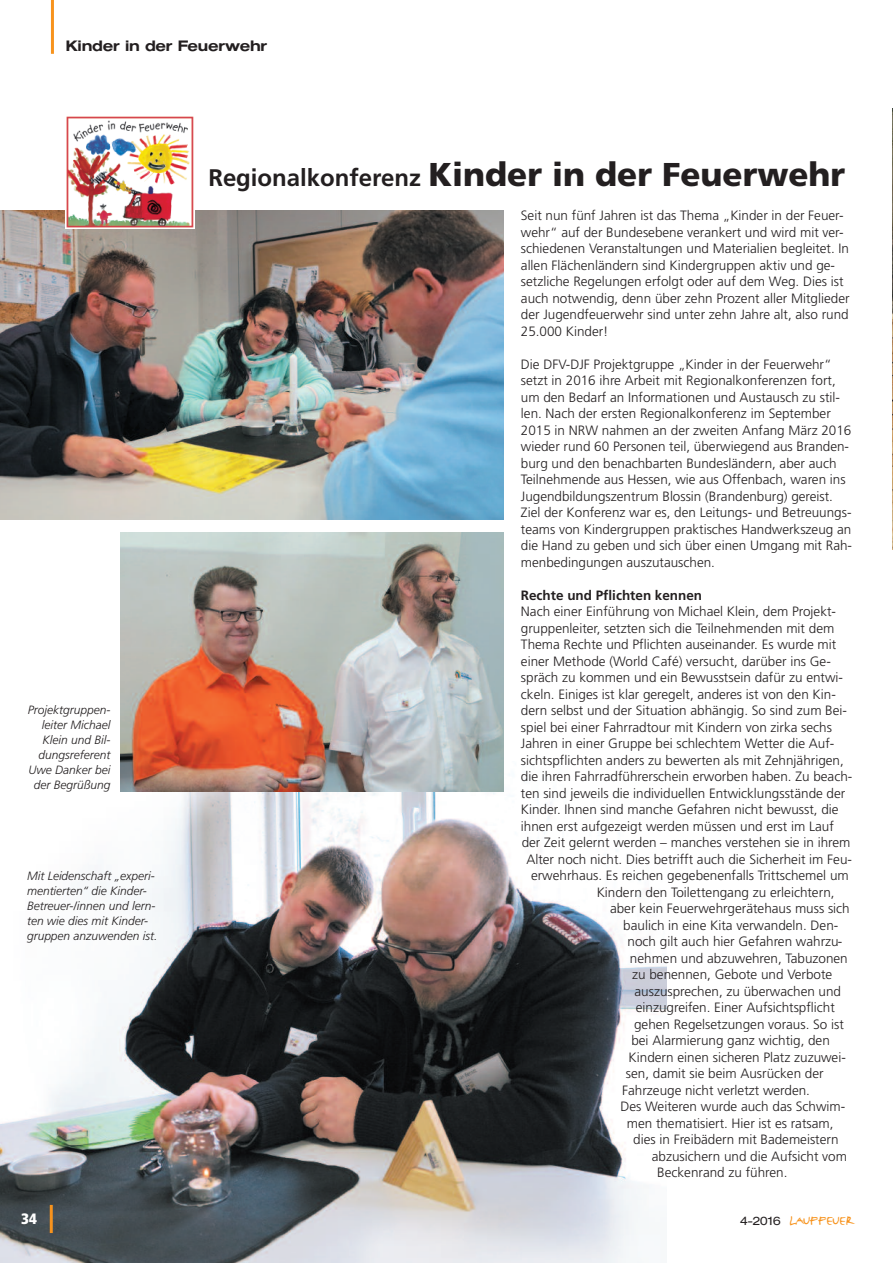
<style>
.page{position:relative;width:893px;height:1263px;background:#fff}
.page>*{position:absolute;margin:0;border:0;box-sizing:border-box;transform-origin:0 0}
.t1{font:900 33px "Frutiger";color:#231f20}
.t2{font:27.75px "FF Justlefthand Caps";color:#f7931d}
.t3{font:500 15px "Helvetica Extended BQ";color:#231f20}
.t4{font:900 condensed 15px "Frutiger";color:#fff}
.t5{font:300 13.5px/16.5px "Frutiger";color:#231f20}
.t6{font:700 13.5px "Frutiger";color:#231f20}
.t7{font:italic 300 12px/15px "Frutiger";color:#231f20;text-align:right}
.t8{font:300 12px "Helvetica Extended BQ";color:#231f20}
.s1{font-weight:700;font-size:24px}
.s2{font-size:20.85px}
.s3{font-size:23.1px}
.s4{font-size:22.65px}
</style>
<div class="page">
<img style="left:0;top:791px;width:666px;height:472px">
<hr style="left:51px;top:0;width:3px;height:54px;background:#f7931d">
<hr style="left:50px;top:1205px;width:3px;height:28px;background:#f7931d">
<img style="left:0;top:210px;width:504px;height:309px">
<img style="left:892px;top:108px;width:1px;height:442px">
<img style="left:120px;top:532px;width:384px;height:259px">
<img style="left:66px;top:116px;width:129px;height:113px">
<p class="t3" style="left:66px;top:37px;width:203px">Kinder in der Feuerwehr</p>
<p class="t7" style="left:28px;top:703px;width:84px">Projektgruppen&shy;leiter Michael<br>Klein und Bil&shy;dungsreferent<br>Uwe Danker bei der Begrüßung</p>
<p class="t7" style="left:27px;top:869px;width:132px;text-align:left">Mit Leidenschaft „experi&shy;mentierten“ die Kinder-<br>Betreuer-/innen und lern&shy;ten wie dies mit Kinder&shy;gruppen anzuwenden ist.</p>
<p class="t4" style="left:21px;top:1213px;width:17px">34</p>
<h1 class="t1" style="left:208px;top:162px;width:638px"><span class="s1">Regionalkonferenz</span> Kinder in der Feuerwehr</h1>
<p class="t5" style="left:521px;top:208px;width:330px">Seit nun fünf Jahren ist das Thema „Kinder in der Feuer&shy;wehr“ auf der Bundesebene verankert und wird mit ver&shy;schiedenen Veranstaltungen und Materialien begleitet. In allen Flächenländern sind Kindergruppen aktiv und ge&shy;setzliche Regelungen erfolgt oder auf dem Weg. Dies ist auch notwendig, denn über zehn Prozent aller Mitglieder der Jugendfeuerwehr sind unter zehn Jahre alt, also rund 25.000 Kinder!</p>
<p class="t5" style="left:521px;top:357px;width:333px">Die DFV-DJF Projektgruppe „Kinder in der Feuerwehr“ setzt in 2016 ihre Arbeit mit Regionalkonferenzen fort, um den Bedarf an Informationen und Austausch zu stil&shy;len. Nach der ersten Regionalkonferenz im September 2015 in NRW nahmen an der zweiten Anfang März 2016 wieder rund 60 Personen teil, überwiegend aus Branden&shy;burg und den benachbarten Bundesländern, aber auch Teilnehmende aus Hessen, wie aus Offenbach, waren ins Jugendbildungszentrum Blossin (Brandenburg) gereist.<br>Ziel der Konferenz war es, den Leitungs- und Betreuungs&shy;teams von Kindergruppen praktisches Handwerkszeug an die Hand zu geben und sich über einen Umgang mit Rah&shy;menbedingungen auszutauschen.</p>
<p class="t6" style="left:521px;top:590px;width:183px">Rechte und Pflichten kennen</p>
<p class="t5" style="left:521px;top:604px;width:317px">Nach einer Einführung von Michael Klein, dem Projekt-</p>
<p class="t5" style="left:521px;top:621px;width:315px">gruppenleiter, setzten sich die Teilnehmenden mit dem</p>
<p class="t5" style="left:521px;top:637px;width:317px">Thema Rechte und Pflichten auseinander. Es wurde mit</p>
<p class="t5" style="left:521px;top:654px;width:311px">einer Methode (World Café) versucht, darüber ins Ge-</p>
<p class="t5" style="left:521px;top:670px;width:324px">spräch zu kommen und ein Bewusstsein dafür zu entwi-</p>
<p class="t5" style="left:521px;top:687px;width:316px">ckeln. Einiges ist klar geregelt, anderes ist von den Kin-</p>
<p class="t5" style="left:521px;top:703px;width:328px">dern selbst und der Situation abhängig. So sind zum Bei-</p>
<p class="t5" style="left:521px;top:720px;width:313px">spiel bei einer Fahrradtour mit Kindern von zirka sechs</p>
<p class="t5" style="left:521px;top:736px;width:315px">Jahren in einer Gruppe bei schlechtem Wetter die Auf-</p>
<p class="t5" style="left:521px;top:753px;width:324px">sichtspflichten anders zu bewerten als mit Zehnjährigen,</p>
<p class="t5" style="left:521px;top:769px;width:333px">die ihren Fahrradführerschein erworben haben. Zu beach-</p>
<p class="t5" style="left:521px;top:786px;width:326px">ten sind jeweils die individuellen Entwicklungsstände der</p>
<p class="t5" style="left:521px;top:802px;width:319px">Kinder. Ihnen sind manche Gefahren nicht bewusst, die</p>
<p class="t5" style="left:521px;top:819px;width:314px">ihnen erst aufgezeigt werden müssen und erst im Lauf</p>
<p class="t5" style="left:522px;top:835px;width:330px">der Zeit gelernt werden – manches verstehen sie in ihrem</p>
<p class="t5" style="left:526px;top:852px;width:327px">Alter noch nicht. Dies betrifft auch die Sicherheit im Feu-</p>
<p class="t5" style="left:531px;top:868px;width:319px">erwehrhaus. Es reichen gegebenenfalls Trittschemel um</p>
<p class="t5" style="left:597px;top:885px;width:239px">Kindern den Toilettengang zu erleichtern,</p>
<p class="t5" style="left:610px;top:901px;width:241px">aber kein Feuerwehrgerätehaus muss sich</p>
<p class="t5" style="left:623px;top:918px;width:217px">baulich in eine Kita verwandeln. Den-</p>
<p class="t5" style="left:628px;top:934px;width:216px">noch gilt auch hier Gefahren wahrzu-</p>
<p class="t5" style="left:630px;top:951px;width:219px">nehmen und abzuwehren, Tabuzonen</p>
<p class="t5" style="left:632px;top:967px;width:202px">zu benennen, Gebote und Verbote</p>
<p class="t5" style="left:635px;top:984px;width:208px">auszusprechen, zu überwachen und</p>
<p class="t5" style="left:636px;top:1000px;width:201px">einzugreifen. Einer Aufsichtspflicht</p>
<p class="t5" style="left:634px;top:1017px;width:211px">gehen Regelsetzungen voraus. So ist</p>
<p class="t5" style="left:631px;top:1033px;width:200px">bei Alarmierung ganz wichtig, den</p>
<p class="t5" style="left:629px;top:1050px;width:219px">Kindern einen sicheren Platz zuzuwei-</p>
<p class="t5" style="left:626px;top:1066px;width:199px">sen, damit sie beim Ausrücken der</p>
<p class="t5" style="left:622px;top:1083px;width:189px">Fahrzeuge nicht verletzt werden.</p>
<p class="t5" style="left:620px;top:1099px;width:226px">Des Weiteren wurde auch das Schwim-</p>
<p class="t5" style="left:627px;top:1116px;width:208px">men thematisiert. Hier ist es ratsam,</p>
<p class="t5" style="left:633px;top:1132px;width:207px">dies in Freibädern mit Bademeistern</p>
<p class="t5" style="left:652px;top:1149px;width:197px">abzusichern und die Aufsicht vom</p>
<p class="t5" style="left:657px;top:1165px;width:132px">Beckenrand zu führen.</p>
<p class="t8" style="left:740px;top:1214px;width:42px">4-2016</p>
<h2 class="t2" style="left:788px;top:1199px;width:67px">l<span class="s2">a</span>uff<span class="s3">e</span>u<span class="s4">e</span>r</h2>
</div>
